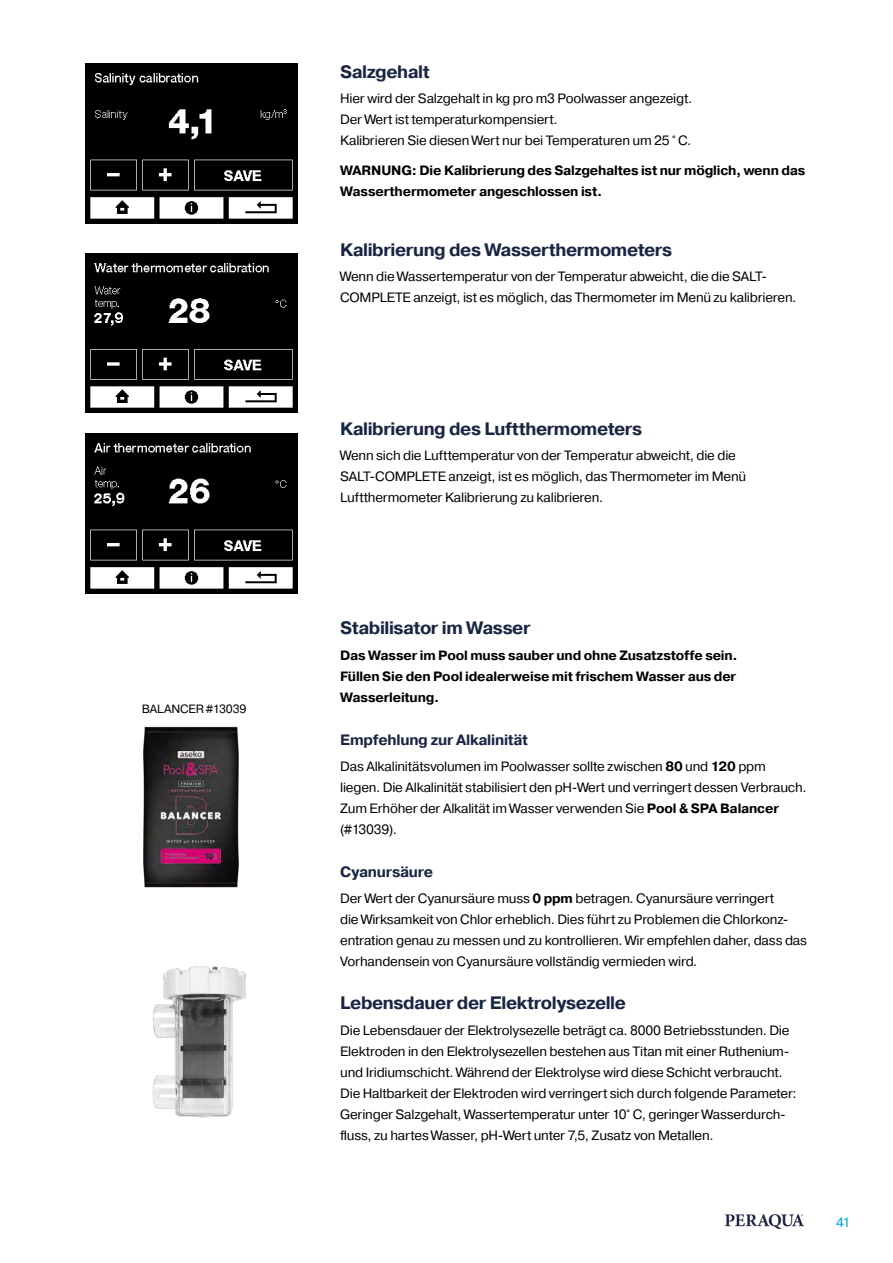
<style>
.page{position:relative;width:893px;height:1263px;background:#fff}
.page>*{position:absolute;margin:0;border:0;box-sizing:border-box;transform-origin:0 0}
.t1{font:700 18px "Pragmatica";letter-spacing:-.025em;color:#192642}
.t2{font:700 15px "Pragmatica";letter-spacing:-.02em;color:#192642}
.t3{font:13.5px/21px "Pragmatica";letter-spacing:-.015em;color:#000}
.t4{font:700 13.5px/21px "Pragmatica";letter-spacing:-.015em;color:#000}
.t5{font:13.5px "Pragmatica";color:#00a7e1}
.t6{font:12px "Pragmatica";letter-spacing:-.01em;color:#000}
.s1{font-weight:700}
</style>
<div class="page">
<img style="left:725px;top:1214px;width:78px;height:14px">
<img style="left:85px;top:253px;width:213px;height:159px">
<img style="left:85px;top:64px;width:213px;height:159px">
<img style="left:85px;top:434px;width:213px;height:159px">
<img style="left:143px;top:726px;width:96px;height:162px">
<img style="left:152px;top:966px;width:95px;height:152px">
<p class="t6" style="left:142px;top:702px;width:106px">BALANCER #13039</p>
<h1 class="t1" style="left:340px;top:60px;width:91px">Salzgehalt</h1>
<p class="t3" style="left:340px;top:88px;width:354px">Hier wird der Salzgehalt in kg pro m3 Poolwasser angezeigt.<br>Der Wert ist temperaturkompensiert.<br>Kalibrieren Sie diesen Wert nur bei Temperaturen um 25 ° C.</p>
<p class="t4" style="left:340px;top:160px;width:467px">WARNUNG: Die Kalibrierung des Salzgehaltes ist nur möglich, wenn das<br>Wasserthermometer angeschlossen ist.</p>
<h1 class="t1" style="left:340px;top:238px;width:334px">Kalibrierung des Wasserthermometers</h1>
<p class="t3" style="left:340px;top:267px;width:458px">Wenn die Wassertemperatur von der Temperatur abweicht, die die SALT-<br>COMPLETE anzeigt, ist es möglich, das Thermometer im Menü zu kalibrieren.</p>
<h1 class="t1" style="left:340px;top:417px;width:304px">Kalibrierung des Luftthermometers</h1>
<p class="t3" style="left:340px;top:445px;width:408px">Wenn sich die Lufttemperatur von der Temperatur abweicht, die die<br>SALT-COMPLETE anzeigt, ist es möglich, das Thermometer im Menü<br>Luftthermometer Kalibrierung zu kalibrieren.</p>
<h1 class="t1" style="left:340px;top:616px;width:192px">Stabilisator im Wasser</h1>
<p class="t4" style="left:340px;top:644px;width:399px;text-align:justify">Das Wasser im Pool muss sauber und ohne Zusatzstoffe sein.<br>Füllen Sie den Pool idealerweise mit frischem Wasser aus der Wasserleitung.</p>
<p class="t2" style="left:340px;top:730px;width:189px">Empfehlung zur Alkalinität</p>
<p class="t3" style="left:340px;top:756px;width:468px">Das Alkalinitätsvolumen im Poolwasser sollte zwischen <span class="s1">80</span> und <span class="s1">120</span> ppm liegen. Die Alkalinität stabilisiert den pH-Wert und verringert dessen Verbrauch.<br>Zum Erhöher der Alkalität im Wasser verwenden Sie <span class="s1">Pool &amp; SPA Balancer </span>(#13039).</p>
<p class="t2" style="left:340px;top:862px;width:95px">Cyanursäure</p>
<p class="t3" style="left:340px;top:888px;width:468px">Der Wert der Cyanursäure muss <span class="s1">0 ppm</span> betragen. Cyanursäure verringert<br>die Wirksamkeit von Chlor erheblich. Dies führt zu Problemen die Chlorkonz&shy;entration genau zu messen und zu kontrollieren. Wir empfehlen daher, dass das Vorhandensein von Cyanursäure vollständig vermieden wird.</p>
<h1 class="t1" style="left:340px;top:991px;width:287px">Lebensdauer der Elektrolysezelle</h1>
<p class="t3" style="left:340px;top:1020px;width:458px">Die Lebensdauer der Elektrolysezelle beträgt ca. 8000 Betriebsstunden. Die Elektroden in den Elektrolysezellen bestehen aus Titan mit einer Ruthenium&shy;und Iridiumschicht. Während der Elektrolyse wird diese Schicht verbraucht.<br>Die Haltbarkeit der Elektroden wird verringert sich durch folgende Parameter:<br>Geringer Salzgehalt, Wassertemperatur unter 10° C, geringer Wasserdurch&shy;fluss, zu hartes Wasser, pH-Wert unter 7,5, Zusatz von Metallen.</p>
<p class="t5" style="left:836px;top:1214px;width:16px">41</p>
</div>
